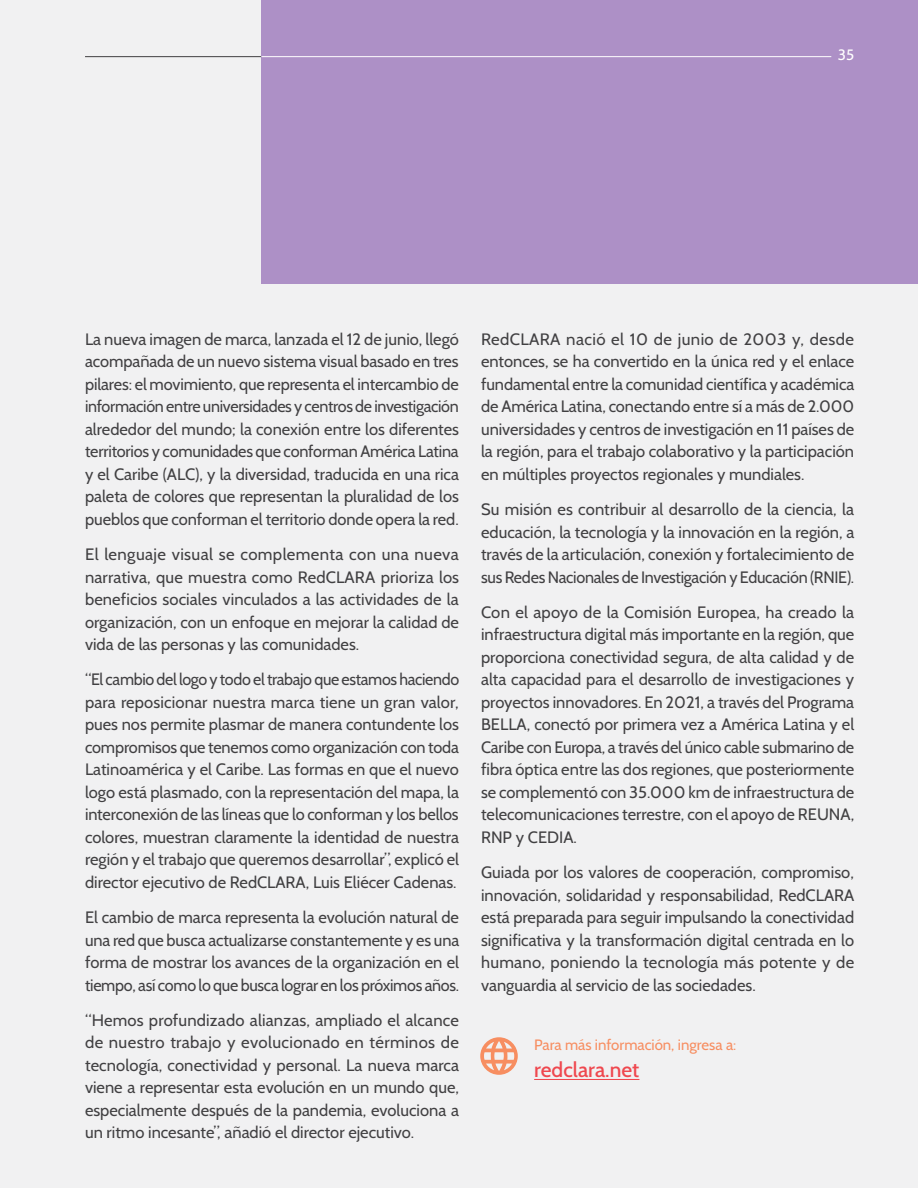
<style>
.page{position:relative;width:918px;height:1188px;background:#f1f1f2}
.page>*{position:absolute;margin:0;border:0;box-sizing:border-box;transform-origin:0 0}
.t1{font:500 21px "Cabin";color:#ef484f}
.t2{font:16.5px/22.5px "Cabin";color:#414042;text-align:justify}
.t3{font:15px "Cabin";color:#f78e61}
.t4{font:15px "Cabin";color:#fff}
</style>
<div class="page">
<div style="left:261px;top:0;width:657px;height:284px;background:#ad90c6"></div>
<svg style="left:480px;top:1037px;width:38px;height:38px"></svg>
<hr style="left:534px;top:1079px;width:105px;height:1px;background:#ef484f">
<hr style="left:85px;top:56px;width:176px;height:1px;background:#414042">
<hr style="left:261px;top:56px;width:570px;height:1px;background:#fff">
<p class="t4" style="left:838px;top:45px;width:18px">35</p>
<p class="t2" style="left:85px;top:328px;width:375px">La nueva imagen de marca, lanzada el 12 de junio, llegó acompañada de un nuevo sistema visual basado en tres pilares: el movimiento, que representa el intercambio de información entre universidades y centros de investigación alrededor del mundo; la conexión entre los diferentes territorios y comunidades que conforman América Latina y el Caribe (ALC), y la diversidad, traducida en una rica paleta de colores que representan la pluralidad de los pueblos que conforman el territorio donde opera la red.</p>
<p class="t2" style="left:85px;top:543px;width:376px">El lenguaje visual se complementa con una nueva narrativa, que muestra como RedCLARA prioriza los beneficios sociales vinculados a las actividades de la organización, con un enfoque en mejorar la calidad de vida de las personas y las comunidades.</p>
<p class="t2" style="left:85px;top:668px;width:376px">“El cambio del logo y todo el trabajo que estamos haciendo para reposicionar nuestra marca tiene un gran valor, pues nos permite plasmar de manera contundente los compromisos que tenemos como organización con toda Latinoamérica y el Caribe. Las formas en que el nuevo logo está plasmado, con la representación del mapa, la interconexión de las líneas que lo conforman y los bellos colores, muestran claramente la identidad de nuestra región y el trabajo que queremos desarrollar”, explicó el director ejecutivo de RedCLARA, Luis Eliécer Cadenas.</p>
<p class="t2" style="left:85px;top:906px;width:376px">El cambio de marca representa la evolución natural de una red que busca actualizarse constantemente y es una forma de mostrar los avances de la organización en el tiempo, así como lo que busca lograr en los próximos años.</p>
<p class="t2" style="left:85px;top:1009px;width:376px">“Hemos profundizado alianzas, ampliado el alcance de nuestro trabajo y evolucionado en términos de tecnología, conectividad y personal. La nueva marca viene a representar esta evolución en un mundo que, especialmente después de la pandemia, evoluciona a un ritmo incesante”, añadió el director ejecutivo.</p>
<p class="t2" style="left:481px;top:328px;width:375px">RedCLARA nació el 10 de junio de 2003 y, desde entonces, se ha convertido en la única red y el enlace fundamental entre la comunidad científica y académica de América Latina, conectando entre sí a más de 2.000 universidades y centros de investigación en 11 países de la región, para el trabajo colaborativo y la participación en múltiples proyectos regionales y mundiales.</p>
<p class="t2" style="left:481px;top:498px;width:375px">Su misión es contribuir al desarrollo de la ciencia, la educación, la tecnología y la innovación en la región, a través de la articulación, conexión y fortalecimiento de sus Redes Nacionales de Investigación y Educación (RNIE).</p>
<p class="t2" style="left:481px;top:601px;width:375px">Con el apoyo de la Comisión Europea, ha creado la infraestructura digital más importante en la región, que proporciona conectividad segura, de alta calidad y de alta capacidad para el desarrollo de investigaciones y proyectos innovadores. En 2021, a través del Programa BELLA, conectó por primera vez a América Latina y el Caribe con Europa, a través del único cable submarino de fibra óptica entre las dos regiones, que posteriormente se complementó con 35.000 km de infraestructura de telecomunicaciones terrestre, con el apoyo de REUNA, RNP y CEDIA.</p>
<p class="t2" style="left:481px;top:861px;width:375px">Guiada por los valores de cooperación, compromiso, innovación, solidaridad y responsabilidad, RedCLARA está preparada para seguir impulsando la conectividad significativa y la transformación digital centrada en lo humano, poniendo la tecnología más potente y de vanguardia al servicio de las sociedades.</p>
<p class="t3" style="left:534px;top:1036px;width:204px">Para más información, ingresa a:</p>
<p class="t1" style="left:534px;top:1057px;width:107px">redclara.net</p>
</div>
